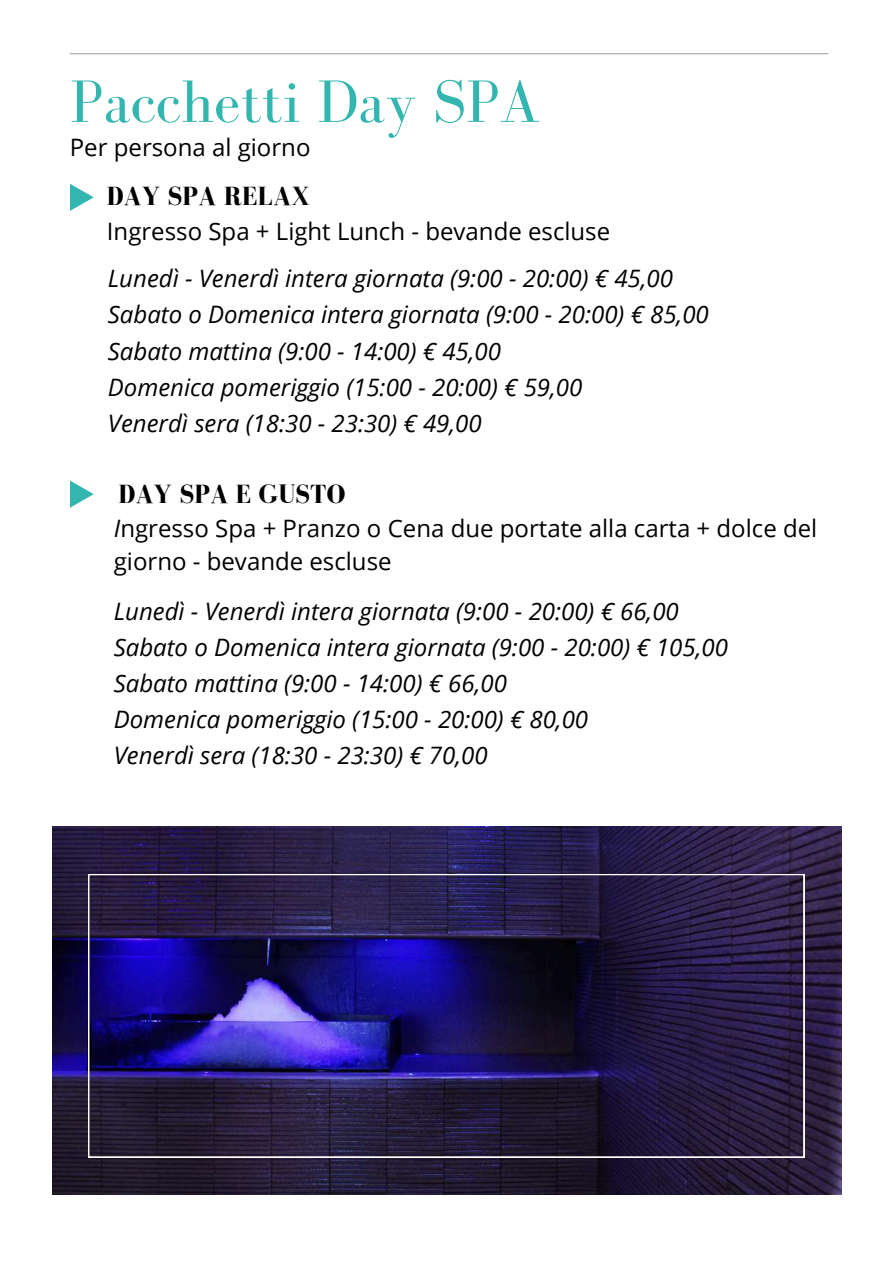
<style>
.page{position:relative;width:894px;height:1264px;background:#fff}
.page>*{position:absolute;margin:0;border:0;box-sizing:border-box;transform-origin:0 0}
.t1{font:61.5px "Bodoni FLF";color:#32b6af}
.t2{font:700 27px "Bodoni FLF";color:#000}
.t3{font:italic 24px/36px "Open Sans";color:#000}
.t4{font:24px/32.7px "Open Sans";color:#000}
.s1{font-style:italic}
</style>
<div class="page">
<hr style="left:70px;top:53px;width:758px;height:1px;background:#a6a6a6">
<svg style="left:70px;top:184px;width:24px;height:27px"></svg>
<svg style="left:70px;top:480px;width:24px;height:28px"></svg>
<img style="left:52px;top:826px;width:789px;height:368px">
<img style="left:88px;top:874px;width:716px;height:283px">
<h1 class="t1" style="left:70px;top:68px;width:471px">Pacchetti Day SPA</h1>
<p class="t4" style="left:70px;top:130px;width:242px">Per persona al giorno</p>
<p class="t2" style="left:107px;top:182px;width:204px">DAY SPA RELAX</p>
<p class="t4" style="left:107px;top:214px;width:504px">Ingresso Spa + Light Lunch - bevande escluse</p>
<p class="t3" style="left:108px;top:260px;width:602px">Lunedì - Venerdì intera giornata (9:00 - 20:00) € 45,00<br>Sabato o Domenica intera giornata (9:00 - 20:00) € 85,00<br>Sabato mattina (9:00 - 14:00) € 45,00<br>Domenica pomeriggio (15:00 - 20:00) € 59,00<br>Venerdì sera (18:30 - 23:30) € 49,00</p>
<p class="t2" style="left:118px;top:479px;width:228px">DAY SPA E GUSTO</p>
<p class="t4" style="left:114px;top:511px;width:704px"><span class="s1">I</span>ngresso Spa + Pranzo o Cena due portate alla carta + dolce del giorno - bevande escluse</p>
<p class="t3" style="left:114px;top:592px;width:615px">Lunedì - Venerdì intera giornata (9:00 - 20:00) € 66,00<br>Sabato o Domenica intera giornata (9:00 - 20:00) € 105,00<br>Sabato mattina (9:00 - 14:00) € 66,00<br>Domenica pomeriggio (15:00 - 20:00) € 80,00<br>Venerdì sera (18:30 - 23:30) € 70,00</p>
</div>
